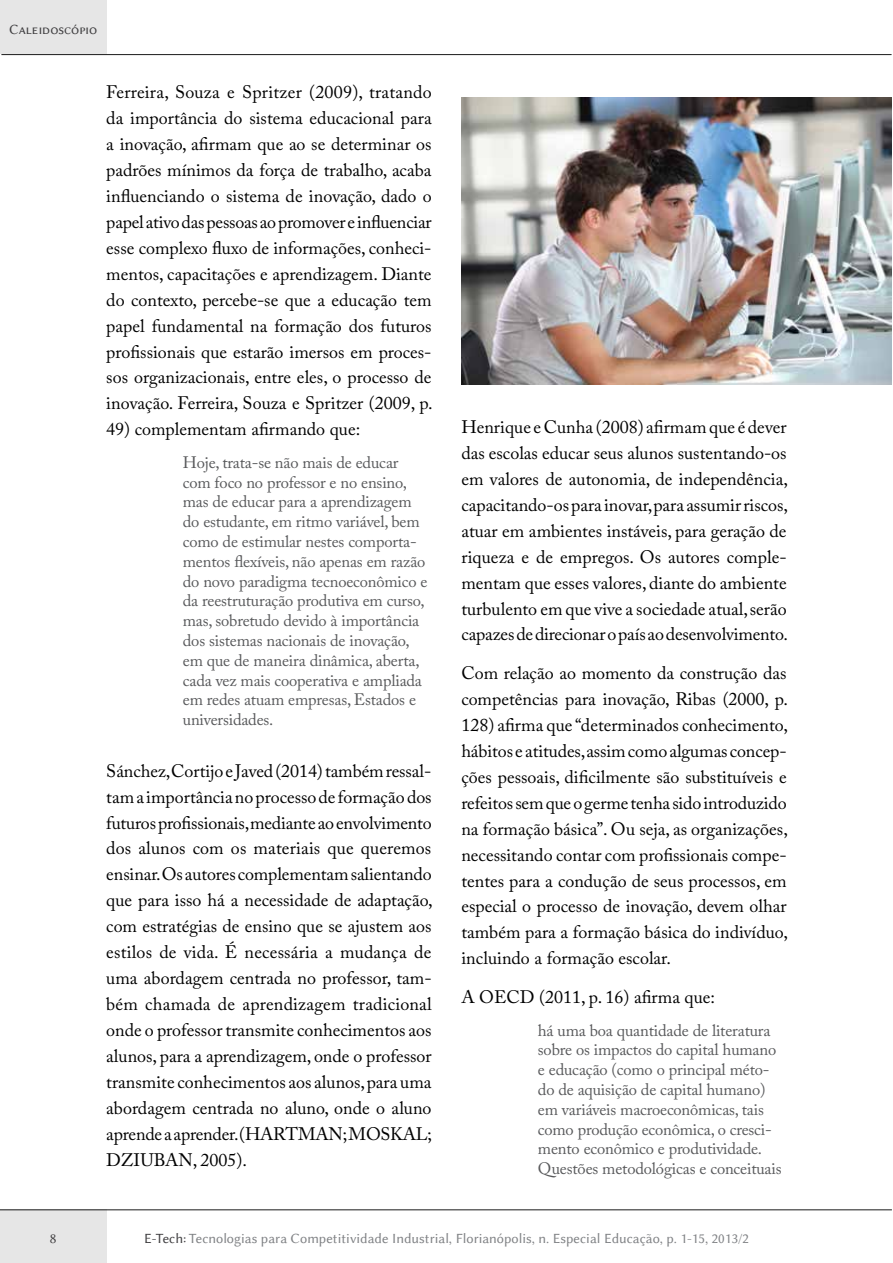
<style>
.page{position:relative;width:893px;height:1263px;background:#fff}
.page>*{position:absolute;margin:0;border:0;box-sizing:border-box;transform-origin:0 0}
.t1{font:18px/26px "Adobe Caslon Pro";color:#000;text-align:justify}
.t2{font:16.5px/19.8px "Adobe Caslon Pro";letter-spacing:-.01em;color:#58595b}
.t3{font:14.25px "Lin Biolinum";color:#808285}
.t4{font:14.25px "Lin Biolinum Capitals";color:#414042}
.t5{font:14.25px "Lin Biolinum";color:#414042}
.s1{color:#414042}
</style>
<div class="page">
<div style="left:0;top:1210px;width:106px;height:53px;background:#e6e6e6"></div>
<div style="left:0;top:1px;width:106px;height:53px;background:#e6e6e6"></div>
<hr style="left:0;top:1209px;width:892px;height:1px;background:#1a1a1a">
<hr style="left:1px;top:54px;width:890px;height:1px;background:#1a1a1a">
<img style="left:461px;top:98px;width:430px;height:286px">
<p class="t4" style="left:9px;top:21px;width:90px">Caleidoscópio</p>
<p class="t1" style="left:106px;top:79px;width:328px">Ferreira, Souza e Spritzer (2009), tratando da importância do sistema educacional para a inovação, afirmam que ao se determinar os padrões mínimos da força de trabalho, acaba influenciando o sistema de inovação, dado o papel ativo das pessoas ao promover e influenciar esse complexo fluxo de informações, conheci&shy;mentos, capacitações e aprendizagem. Diante do contexto, percebe-se que a educação tem papel fundamental na formação dos futuros profissionais que estarão imersos em proces&shy;sos organizacionais, entre eles, o processo de inovação. Ferreira, Souza e Spritzer (2009, p.</p>
<p class="t1" style="left:106px;top:416px;width:256px">49) complementam afirmando que:</p>
<p class="t2" style="left:183px;top:452px;width:246px">Hoje, trata-se não mais de educar com foco no professor e no ensino, mas de educar para a aprendizagem do estudante, em ritmo variável, bem como de estimular nestes comporta&shy;mentos flexíveis, não apenas em razão do novo paradigma tecnoeconômico e da reestruturação produtiva em curso, mas, sobretudo devido à importância dos sistemas nacionais de inovação, em que de maneira dinâmica, aberta, cada vez mais cooperativa e ampliada em redes atuam empresas, Estados e universidades.</p>
<p class="t1" style="left:106px;top:757px;width:328px">Sánchez, Cortijo e Javed (2014) também ressal&shy;tam a importância no processo de formação dos futuros profissionais, mediante ao envolvimento dos alunos com os materiais que queremos ensinar. Os autores complementam salientando que para isso há a necessidade de adaptação, com estratégias de ensino que se ajustem aos estilos de vida. É necessária a mudança de uma abordagem centrada no professor, tam&shy;bém chamada de aprendizagem tradicional onde o professor transmite conhecimentos aos alunos, para a aprendizagem, onde o professor transmite conhecimentos aos alunos, para uma abordagem centrada no aluno, onde o aluno aprende a aprender. (HARTMAN; MOSKAL; DZIUBAN, 2005).</p>
<p class="t1" style="left:461px;top:414px;width:328px">Henrique e Cunha (2008) afirmam que é dever das escolas educar seus alunos sustentando-os em valores de autonomia, de independência, capacitando-os para inovar, para assumir riscos, atuar em ambientes instáveis, para geração de riqueza e de empregos. Os autores comple&shy;mentam que esses valores, diante do ambiente turbulento em que vive a sociedade atual, serão capazes de direcionar o país ao desenvolvimento.</p>
<p class="t1" style="left:461px;top:660px;width:328px">Com relação ao momento da construção das competências para inovação, Ribas (2000, p.<br>128) afirma que “determinados conhecimento, hábitos e atitudes, assim como algumas concep&shy;ções pessoais, dificilmente são substituíveis e refeitos sem que o germe tenha sido introduzido na formação básica”. Ou seja, as organizações, necessitando contar com profissionais compe&shy;tentes para a condução de seus processos, em especial o processo de inovação, devem olhar também para a formação básica do indivíduo, incluindo a formação escolar.</p>
<p class="t1" style="left:461px;top:984px;width:255px">A OECD (2011, p. 16) afirma que:</p>
<p class="t2" style="left:538px;top:1020px;width:245px">há uma boa quantidade de literatura sobre os impactos do capital humano e educação (como o principal méto&shy;do de aquisição de capital humano) em variáveis macroeconômicas, tais como produção econômica, o cresci&shy;mento econômico e produtividade.<br>Questões metodológicas e conceituais</p>
<p class="t5" style="left:50px;top:1230px;width:8px">8</p>
<p class="t3" style="left:144px;top:1230px;width:606px"><span class="s1">E-Tech:</span> Tecnologias para Competitividade Industrial, Florianópolis, n. Especial Educação, p. 1-15, 2013/2</p>
</div>
